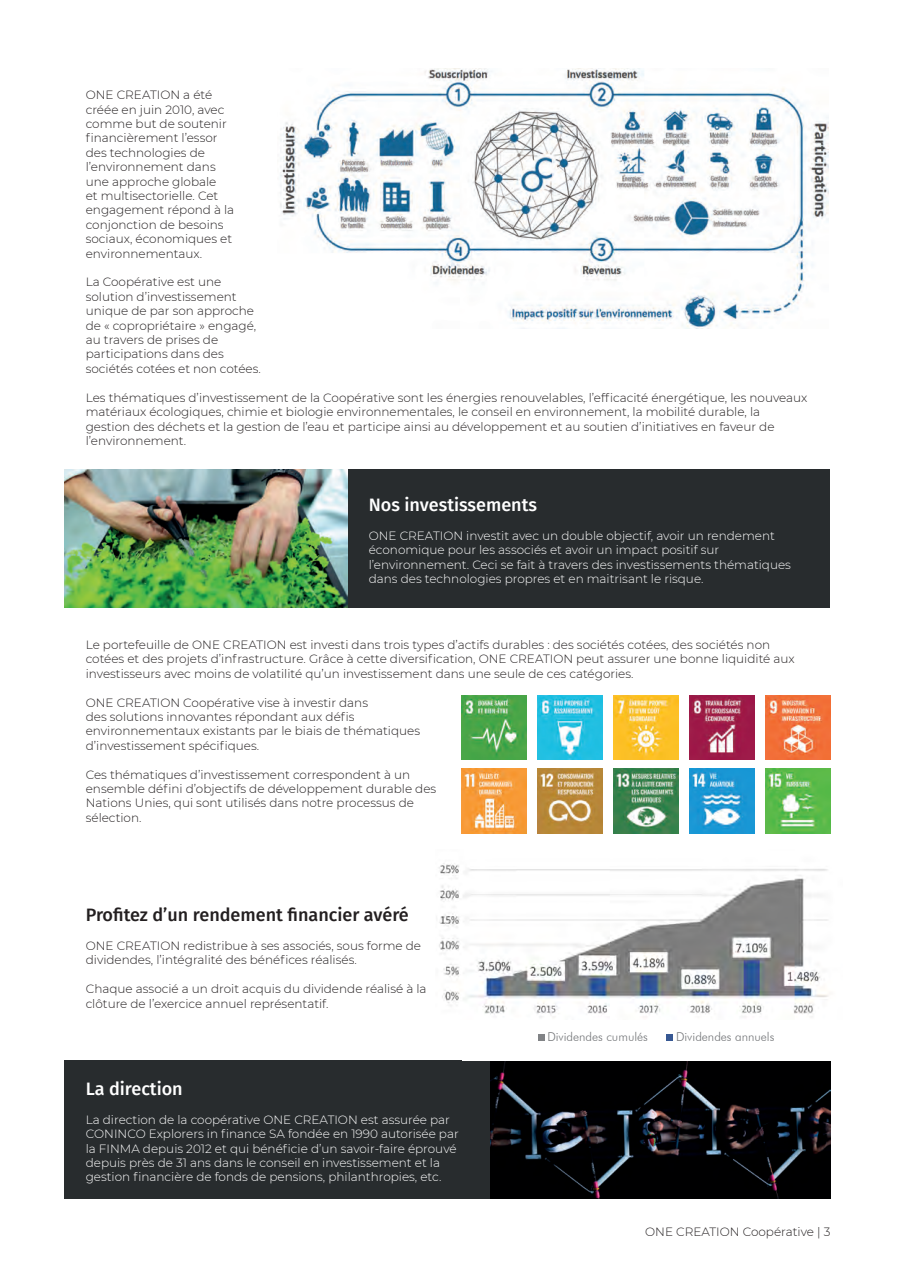
<style>
.page{position:relative;width:900px;height:1266px;background:#fff}
.page>*{position:absolute;margin:0;border:0;box-sizing:border-box;transform-origin:0 0}
.t1{font:500 18px "Fira Sans";color:#231f20}
.t2{font:500 18px "Fira Sans";color:#fff}
.t3{font:300 12.15px "Futura BT";letter-spacing:-.005em;color:#76787b}
.t4{font:300 12px/14.4px "Montserrat";color:#231f20}
.t5{font:300 12px/14.4px "Montserrat";color:#fff}
</style>
<div class="page">
<img style="left:280px;top:68px;width:548px;height:260px">
<div style="left:64px;top:1060px;width:426px;height:138px;background:#282c2e"></div>
<img style="left:490px;top:1061px;width:340px;height:137px">
<div style="left:537px;top:1034px;width:7px;height:6px;background:#818386"></div>
<div style="left:666px;top:1034px;width:7px;height:6px;background:#375893"></div>
<div style="left:347px;top:469px;width:483px;height:138px;background:#282c2e"></div>
<img style="left:64px;top:469px;width:283px;height:138px">
<img style="left:461px;top:695px;width:65px;height:65px">
<img style="left:537px;top:695px;width:65px;height:65px">
<img style="left:613px;top:695px;width:65px;height:65px">
<img style="left:689px;top:695px;width:65px;height:65px">
<img style="left:765px;top:695px;width:65px;height:65px">
<img style="left:461px;top:768px;width:65px;height:65px">
<img style="left:537px;top:768px;width:65px;height:65px">
<img style="left:613px;top:768px;width:65px;height:65px">
<img style="left:689px;top:768px;width:65px;height:65px">
<img style="left:765px;top:768px;width:65px;height:65px">
<img style="left:439px;top:863px;width:390px;height:155px">
<p class="t4" style="left:86px;top:87px;width:150px">ONE CREATION a été créée en juin 2010, avec comme but de soutenir financièrement l’essor des technologies de l’environnement dans une approche globale<br>et multisectorielle. Cet engagement répond à la conjonction de besoins sociaux, économiques et environnementaux.</p>
<p class="t4" style="left:86px;top:274px;width:177px">La Coopérative est une solution d’investissement unique de par son approche de « copropriétaire » engagé, au travers de prises de participations dans des sociétés cotées et non cotées.</p>
<p class="t4" style="left:86px;top:390px;width:723px">Les thématiques d’investissement de la Coopérative sont les énergies renouvelables, l’efficacité énergétique, les nouveaux matériaux écologiques, chimie et biologie environnementales, le conseil en environnement, la mobilité durable, la gestion des déchets et la gestion de l’eau et participe ainsi au développement et au soutien d’initiatives en faveur de l’environnement.</p>
<h1 class="t2" style="left:368px;top:490px;width:170px">Nos investissements</h1>
<p class="t5" style="left:368px;top:528px;width:423px">ONE CREATION investit avec un double objectif, avoir un rendement économique pour les associés et avoir un impact positif sur l’environnement. Ceci se fait à travers des investissements thématiques dans des technologies propres et en maitrisant le risque.</p>
<p class="t4" style="left:86px;top:637px;width:710px">Le portefeuille de ONE CREATION est investi dans trois types d’actifs durables : des sociétés cotées, des sociétés non cotées et des projets d’infrastructure. Grâce à cette diversification, ONE CREATION peut assurer une bonne liquidité aux investisseurs avec moins de volatilité qu’un investissement dans une seule de ces catégories.</p>
<p class="t4" style="left:86px;top:694px;width:336px">ONE CREATION Coopérative vise à investir dans<br>des solutions innovantes répondant aux défis environnementaux existants par le biais de thématiques d’investissement spécifiques.</p>
<p class="t4" style="left:86px;top:766px;width:352px">Ces thématiques d’investissement correspondent à un ensemble défini d’objectifs de développement durable des Nations Unies, qui sont utilisés dans notre processus de sélection.</p>
<h1 class="t1" style="left:86px;top:900px;width:324px">Profitez d’un rendement financier avéré</h1>
<p class="t4" style="left:86px;top:938px;width:337px">ONE CREATION redistribue à ses associés, sous forme de dividendes, l’intégralité des bénéfices réalisés.</p>
<p class="t4" style="left:86px;top:981px;width:342px">Chaque associé a un droit acquis du dividende réalisé à la clôture de l’exercice annuel représentatif.</p>
<h1 class="t2" style="left:86px;top:1074px;width:98px">La direction</h1>
<p class="t5" style="left:86px;top:1111px;width:374px">La direction de la coopérative ONE CREATION est assurée par CONINCO Explorers in finance SA fondée en 1990 autorisée par la FINMA depuis 2012 et qui bénéficie d’un savoir-faire éprouvé depuis près de 31 ans dans le conseil en investissement et la gestion financière de fonds de pensions, philanthropies, etc.</p>
<p class="t3" style="left:547px;top:1029px;width:102px">Dividendes cumulés</p>
<p class="t3" style="left:675px;top:1029px;width:100px">Dividendes annuels</p>
<p class="t4" style="left:645px;top:1223px;width:187px">ONE CREATION Coopérative | 3</p>
</div>
